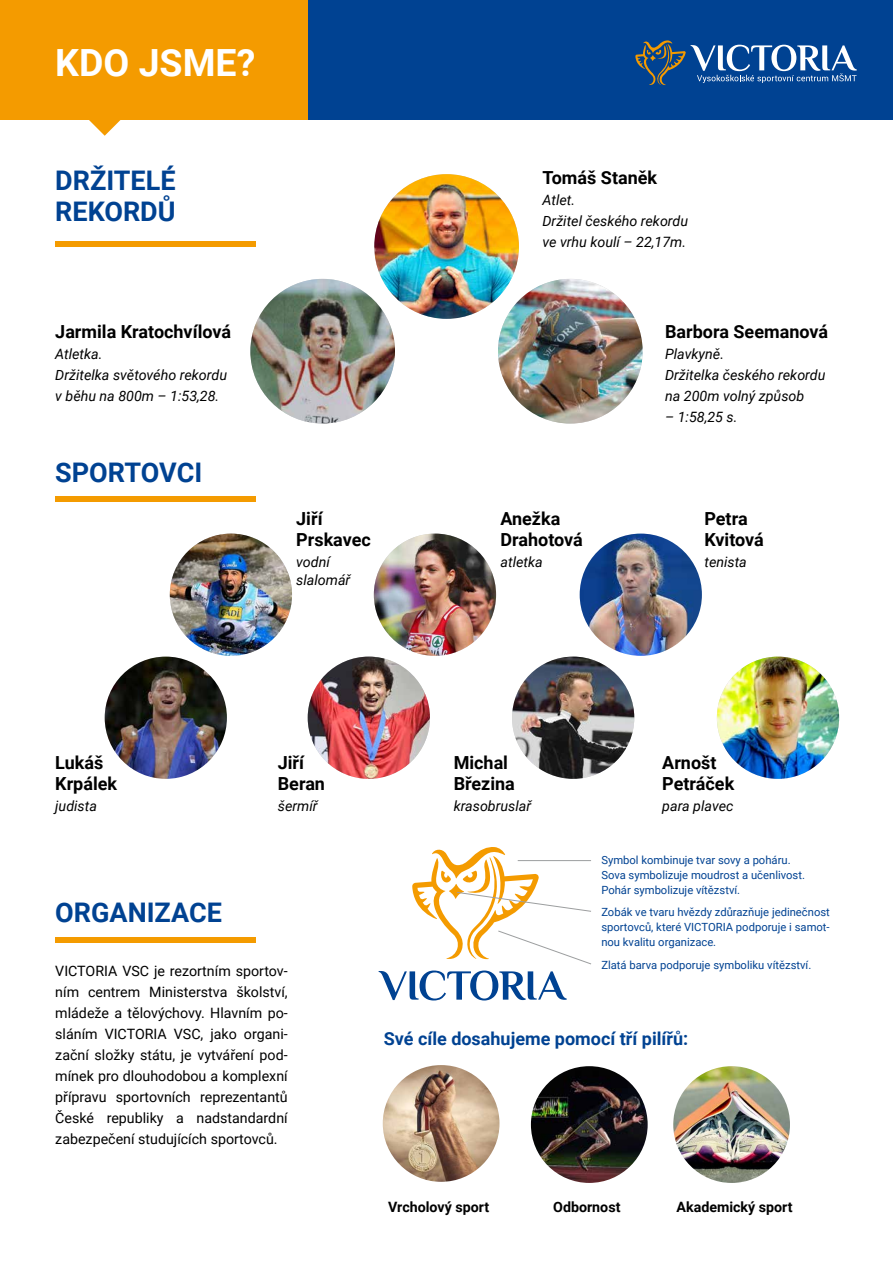
<style>
.page{position:relative;width:893px;height:1263px;background:#fff}
.page>*{position:absolute;margin:0;border:0;box-sizing:border-box;transform-origin:0 0}
.t1{font:700 37.5px "Roboto";color:#fff}
.t2{font:700 27px/31.5px "Roboto";color:#004292}
.t3{font:700 18px/21px "Roboto";color:#000}
.t4{font:700 18px "Roboto";color:#004292}
.t5{font:14.25px/21px "Roboto";color:#000;text-align:justify}
.t6{font:italic 14.25px/21px "Roboto";color:#000}
.t7{font:700 14.25px "Roboto";color:#000}
.t8{font:11.25px/15px "Roboto";color:#004292}
</style>
<div class="page">
<div style="left:0;top:0;width:893px;height:120px;background:#004292"></div>
<div style="left:0;top:0;width:307px;height:120px;background:#f49b00"></div>
<svg style="left:635px;top:40px;width:222px;height:45px"></svg>
<img style="left:250px;top:279px;width:145px;height:145px;border-radius:72px">
<img style="left:374px;top:174px;width:145px;height:145px;border-radius:72px">
<img style="left:498px;top:279px;width:145px;height:145px;border-radius:72px">
<img style="left:170px;top:534px;width:122px;height:122px;border-radius:61px">
<img style="left:374px;top:534px;width:122px;height:122px;border-radius:61px">
<img style="left:512px;top:657px;width:122px;height:122px;border-radius:61px">
<img style="left:308px;top:657px;width:122px;height:122px;border-radius:61px">
<img style="left:717px;top:657px;width:122px;height:122px;border-radius:61px">
<img style="left:580px;top:534px;width:122px;height:122px;border-radius:61px">
<img style="left:383px;top:1065px;width:116px;height:117px;border-radius:58px">
<img style="left:531px;top:1066px;width:117px;height:117px;border-radius:58px">
<img style="left:673px;top:1066px;width:117px;height:117px;border-radius:58px">
<svg style="left:89px;top:120px;width:32px;height:16px"></svg>
<div style="left:55px;top:241px;width:201px;height:5px;background:#f49b00"></div>
<div style="left:55px;top:937px;width:201px;height:5px;background:#f49b00"></div>
<div style="left:55px;top:497px;width:201px;height:5px;background:#f49b00"></div>
<svg style="left:379px;top:847px;width:212px;height:153px"></svg>
<img style="left:105px;top:657px;width:122px;height:122px;border-radius:61px">
<h1 class="t1" style="left:55px;top:37px;width:202px">KDO JSME?</h1>
<h2 class="t2" style="left:55px;top:164px;width:122px">DRŽITELÉ<br>REKORDŮ</h2>
<p class="t3" style="left:55px;top:320px;width:177px">Jarmila Kratochvílová</p>
<p class="t6" style="left:55px;top:343px;width:173px">Atletka.<br>Držitelka světového rekordu v běhu na 800m – 1:53,28.</p>
<h2 class="t2" style="left:55px;top:456px;width:148px">SPORTOVCI</h2>
<p class="t3" style="left:296px;top:507px;width:76px">Jiří<br>Prskavec</p>
<p class="t6" style="left:296px;top:552px;width:56px;line-height:18px">vodní slalomář</p>
<p class="t3" style="left:542px;top:167px;width:116px">Tomáš Staněk</p>
<p class="t6" style="left:542px;top:189px;width:147px">Atlet.<br>Držitel českého rekordu ve vrhu koulí – 22,17m.</p>
<p class="t3" style="left:500px;top:507px;width:84px">Anežka<br>Drahotová</p>
<p class="t6" style="left:500px;top:551px;width:44px">atletka</p>
<p class="t3" style="left:665px;top:320px;width:164px">Barbora Seemanová</p>
<p class="t6" style="left:665px;top:343px;width:162px">Plavkyně.<br>Držitelka českého rekordu na 200m volný způsob</p>
<p class="t6" style="left:665px;top:406px;width:74px">– 1:58,25 s.</p>
<p class="t3" style="left:704px;top:507px;width:61px">Petra<br>Kvitová</p>
<p class="t6" style="left:704px;top:551px;width:44px">tenista</p>
<p class="t3" style="left:55px;top:751px;width:63px">Lukáš<br>Krpálek</p>
<p class="t6" style="left:55px;top:795px;width:43px">judista</p>
<h2 class="t2" style="left:55px;top:895px;width:168px">ORGANIZACE</h2>
<p class="t3" style="left:278px;top:751px;width:49px">Jiří<br>Beran</p>
<p class="t6" style="left:278px;top:795px;width:41px">šermíř</p>
<p class="t5" style="left:55px;top:960px;width:234px">VICTORIA VSC je rezortním sportov&shy;ním centrem Ministerstva školství, mládeže a tělovýchovy. Hlavním po&shy;sláním VICTORIA VSC, jako organi&shy;zační složky státu, je vytváření pod&shy;mínek pro dlouhodobou a komplexní přípravu sportovních reprezentantů České republiky a nadstandardní zabezpečení studujících sportovců.</p>
<p class="t3" style="left:454px;top:751px;width:63px">Michal<br>Březina</p>
<p class="t6" style="left:454px;top:795px;width:79px">krasobruslař</p>
<p class="t3" style="left:662px;top:751px;width:73px">Arnošt<br>Petráček</p>
<p class="t6" style="left:662px;top:795px;width:73px">para plavec</p>
<p class="t8" style="left:601px;top:852px;width:205px">Symbol kombinuje tvar sovy a poháru.<br>Sova symbolizuje moudrost a učenlivost.<br>Pohár symbolizuje vítězství.</p>
<p class="t8" style="left:601px;top:904px;width:230px;text-align:justify">Zobák ve tvaru hvězdy zdůrazňuje jedinečnost sportovců, které VICTORIA podporuje i samot&shy;nou kvalitu organizace.</p>
<p class="t8" style="left:601px;top:957px;width:211px">Zlatá barva podporuje symboliku vítězství.</p>
<p class="t4" style="left:384px;top:1025px;width:306px">Své cíle dosahujeme pomocí tří pilířů:</p>
<p class="t7" style="left:388px;top:1197px;width:103px">Vrcholový sport</p>
<p class="t7" style="left:553px;top:1197px;width:69px">Odbornost</p>
<p class="t7" style="left:676px;top:1197px;width:118px">Akademický sport</p>
</div>
